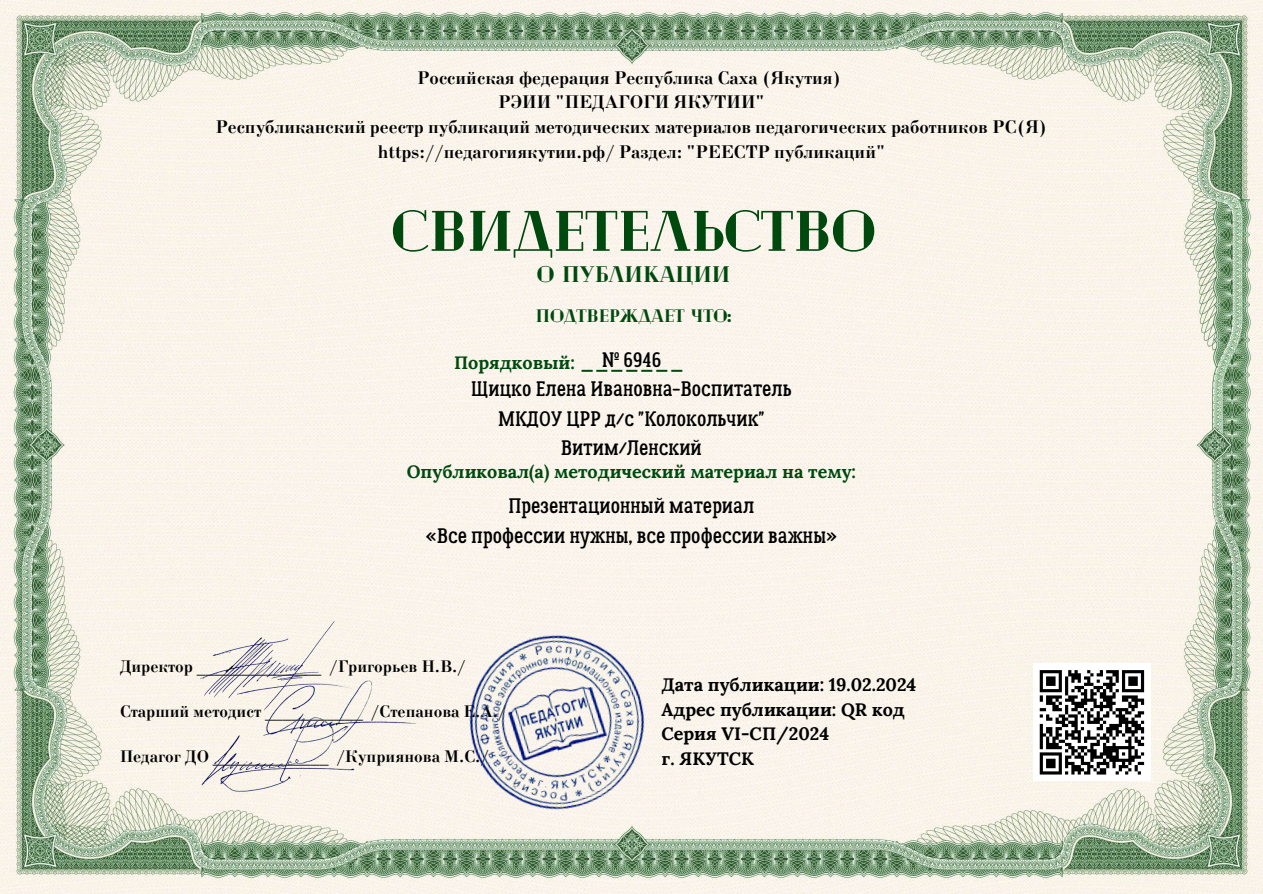
<style>
.page{position:relative;width:1263px;height:894px;background:#fff}
.page>*{position:absolute;margin:0;border:0;box-sizing:border-box;transform-origin:0 0}
.t1{font:900 57px "Cheque";color:#00490e}
.t2{font:900 22.5px "Cheque";color:#00490e}
.t3{font:21px/29.2px "Lumberjack";color:#000;text-align:center}
.t4{font:700 18px/24.8px "New Standard";color:#000;text-align:center}
.t5{font:700 18px/24.8px "Lora";color:#000}
.t6{font:700 18px "Lora";color:#00490e}
.t7{font:900 18px "Cheque";color:#00490e}
.t8{font:700 16.5px "New Standard";color:#000}
</style>
<div class="page">
<img style="left:0;top:0;width:1263px;height:893px">
<img style="left:200px;top:617px;width:158px;height:176px">
<img style="left:261px;top:676px;width:156px;height:70px">
<img style="left:454px;top:619px;width:207px;height:206px">
<div style="left:1033px;top:663px;width:117px;height:117px;background:#fff"></div>
<svg style="left:1039px;top:670px;width:106px;height:105px"></svg>
<p class="t4" style="left:215px;top:65px;width:833px">Российская федерация Республика Саха (Якутия)<br>РЭИИ "ПЕДАГОГИ ЯКУТИИ"<br>Республиканский реестр публикаций методических материалов педагогических работников РС(Я) https://педагогиякутии.рф/ Раздел: "РЕЕСТР публикаций"</p>
<h3 class="t1" style="left:391px;top:194px;width:486px">СВИДЕТЕЛЬСТВО</h3>
<h3 class="t2" style="left:537px;top:260px;width:195px">о ПУБЛИКАЦИИ</h3>
<h3 class="t7" style="left:536px;top:303px;width:197px">Подтверждает что:</h3>
<h3 class="t3" style="left:471px;top:346px;width:322px">№ 6946<br>Щицко Елена Ивановна-Воспитатель<br>МКДОУ ЦРР д/с "Колокольчик"<br>Витим/Ленский</h3>
<h1 class="t6" style="left:454px;top:350px;width:232px">Порядковый: _______</h1>
<h3 class="t6" style="left:407px;top:459px;width:451px">Опубликовал(а) методический материал на тему:</h3>
<h3 class="t3" style="left:426px;top:492px;width:413px">Презентационный материал<br>«Все профессии нужны, все профессии важны»</h3>
<p class="t8" style="left:120px;top:656px;width:348px">Директор ______________ /Григорьев Н.В./</p>
<h2 class="t8" style="left:120px;top:701px;width:388px">Старший методист ___________ /Степанова Е.А./</h2>
<h2 class="t8" style="left:120px;top:746px;width:371px">Педагог ДО _____________ /Куприянова М.С./</h2>
<p class="t5" style="left:661px;top:671px;width:257px">Дата публикации: 19.02.2024<br>Адрес публикации: QR код<br>Серия VI-СП/2024<br>г. ЯКУТСК</p>
</div>
